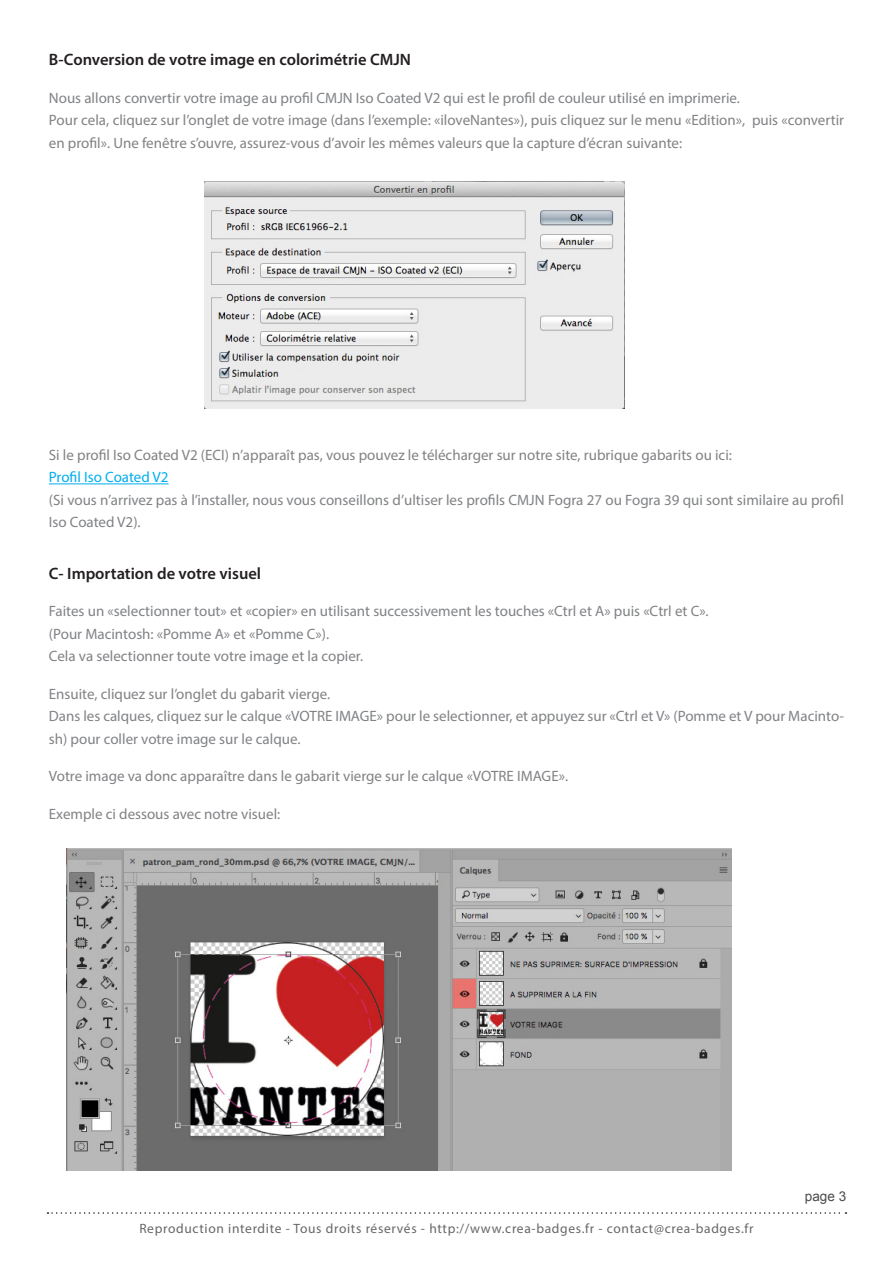
<style>
.page{position:relative;width:893px;height:1263px;background:#fff}
.page>*{position:absolute;margin:0;border:0;box-sizing:border-box;transform-origin:0 0}
.t1{font:600 16.5px "Myriad Pro";color:#231f20}
.t2{font:15px/22.5px "Myriad Pro";color:#808285}
.t3{font:15px "Myriad Pro";color:#00aeef}
.t4{font:13.5px "Myriad Pro";letter-spacing:.05em;color:#67676a}
.t5{font:13.5px "Arial";color:#4b4c4d}
</style>
<div class="page">
<svg style="left:47px;top:1212px;width:799px;height:2px"></svg>
<hr style="left:49px;top:483px;width:120px;height:1px;background:#00aeef">
<img style="left:204px;top:181px;width:420px;height:227px">
<img style="left:67px;top:849px;width:664px;height:322px">
<p class="t1" style="left:49px;top:49px;width:364px">B-Conversion de votre image en colorimétrie CMJN</p>
<p class="t2" style="left:49px;top:86px;width:797px">Nous allons convertir votre image au profil CMJN Iso Coated V2 qui est le profil de couleur utilisé en imprimerie.<br>Pour cela, cliquez sur l’onglet de votre image (dans l’exemple: «iloveNantes»), puis cliquez sur le menu «Edition», puis «convertir en profil». Une fenêtre s’ouvre, assurez-vous d’avoir les mêmes valeurs que la capture d’écran suivante:</p>
<p class="t2" style="left:49px;top:443px;width:684px">Si le profil Iso Coated V2 (ECI) n’apparaît pas, vous pouvez le télécharger sur notre site, rubrique gabarits ou ici:</p>
<p class="t3" style="left:49px;top:468px;width:121px">Profil Iso Coated V2</p>
<p class="t2" style="left:49px;top:488px;width:796px">(Si vous n’arrivez pas à l’installer, nous vous conseillons d’ultiser les profils CMJN Fogra 27 ou Fogra 39 qui sont similaire au profil<br>Iso Coated V2).</p>
<p class="t1" style="left:49px;top:563px;width:214px">C- Importation de votre visuel</p>
<p class="t2" style="left:49px;top:600px;width:661px">Faites un «selectionner tout» et «copier» en utilisant successivement les touches «Ctrl et A» puis «Ctrl et C». (Pour Macintosh: «Pomme A» et «Pomme C»).<br>Cela va selectionner toute votre image et la copier.</p>
<p class="t2" style="left:49px;top:682px;width:797px">Ensuite, cliquez sur l’onglet du gabarit vierge.<br>Dans les calques, cliquez sur le calque «VOTRE IMAGE» pour le selectionner, et appuyez sur «Ctrl et V» (Pomme et V pour Macinto&shy;sh) pour coller votre image sur le calque.</p>
<p class="t2" style="left:49px;top:765px;width:521px">Votre image va donc apparaître dans le gabarit vierge sur le calque «VOTRE IMAGE».</p>
<p class="t2" style="left:49px;top:802px;width:233px">Exemple ci dessous avec notre visuel:</p>
<p class="t4" style="left:139px;top:1220px;width:616px">Reproduction interdite - Tous droits réservés - http://www.crea-badges.fr - contact@crea-badges.fr</p>
<p class="t5" style="left:805px;top:1187px;width:43px">page 3</p>
</div>
